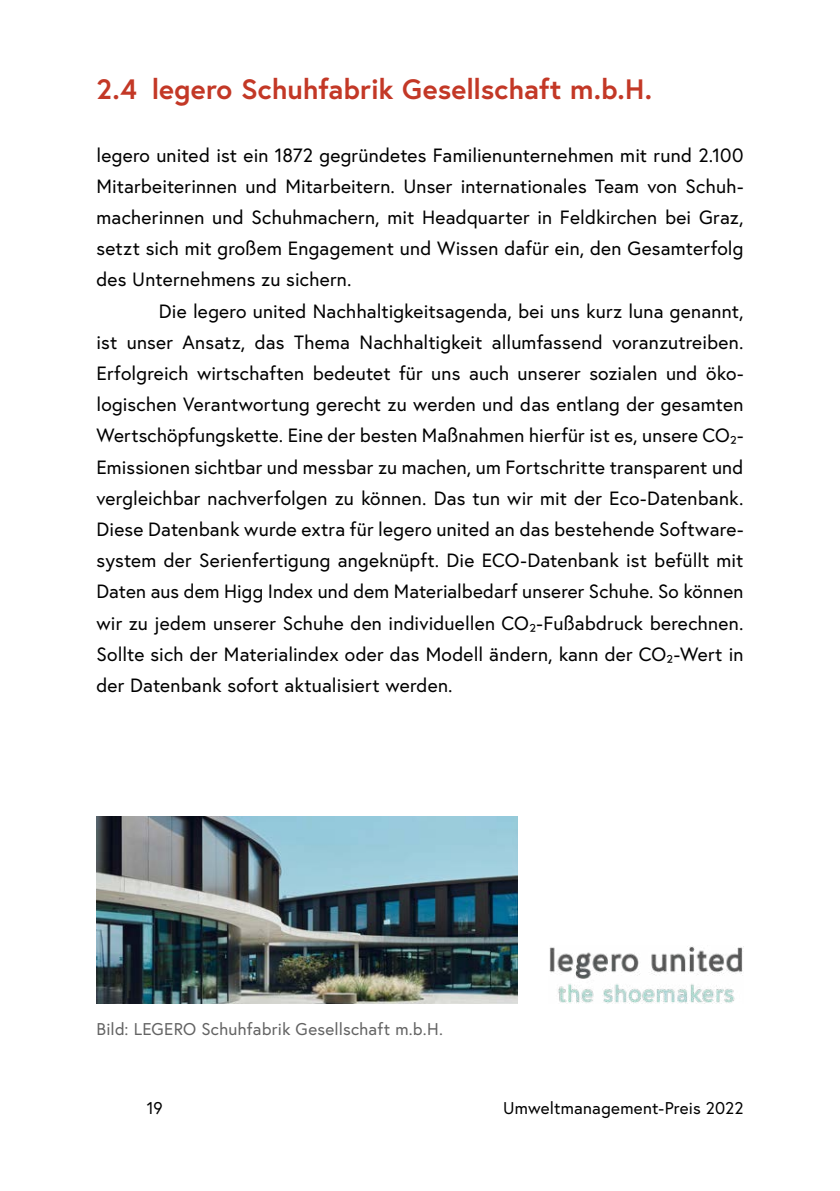
<style>
.page{position:relative;width:840px;height:1191px;background:#fff}
.page>*{position:absolute;margin:0;border:0;box-sizing:border-box;transform-origin:0 0}
.t1{font:700 28px "Europa Austria";color:#c33826}
.t2{font:19.2px/31.2px "Europa Austria";letter-spacing:.01em;color:#000;text-align:justify}
.t3{font:17px "Europa Austria";letter-spacing:.01em;color:#636363}
.t4{font:17px "Europa Austria";letter-spacing:.015em;color:#000}
</style>
<div class="page">
<img style="left:96px;top:816px;width:421px;height:187px">
<img style="left:549px;top:946px;width:194px;height:57px">
<h1 class="t1" style="left:96px;top:70px;width:557px">2.4 legero Schuhfabrik Gesellschaft m.b.H.</h1>
<p class="t2" style="left:96px;top:139px;width:648px">legero united ist ein 1872 gegründetes Familienunternehmen mit rund 2.100<br>Mitarbeiterinnen und Mitarbeitern. Unser internationales Team von Schuh&shy;macherinnen und Schuhmachern, mit Headquarter in Feldkirchen bei Graz, setzt sich mit großem Engagement und Wissen dafür ein, den Gesamterfolg des Unternehmens zu sichern.</p>
<p class="t2" style="left:96px;top:295px;width:648px;text-indent:62px">Die legero united Nachhaltigkeitsagenda, bei uns kurz luna genannt, ist unser Ansatz, das Thema Nachhaltigkeit allumfassend voranzutreiben.<br>Erfolgreich wirtschaften bedeutet für uns auch unserer sozialen und öko&shy;logischen Verantwortung gerecht zu werden und das entlang der gesamten Wertschöpfungskette. Eine der besten Maßnahmen hierfür ist es, unsere CO₂- Emissionen sichtbar und messbar zu machen, um Fortschritte transparent und vergleichbar nachverfolgen zu können. Das tun wir mit der Eco-Datenbank.<br>Diese Datenbank wurde extra für legero united an das bestehende Software&shy;system der Serienfertigung angeknüpft. Die ECO-Datenbank ist befüllt mit Daten aus dem Higg Index und dem Materialbedarf unserer Schuhe. So können wir zu jedem unserer Schuhe den individuellen CO₂-Fußabdruck berechnen.<br>Sollte sich der Materialindex oder das Modell ändern, kann der CO₂-Wert in der Datenbank sofort aktualisiert werden.</p>
<p class="t3" style="left:96px;top:1018px;width:348px">Bild: LEGERO Schuhfabrik Gesellschaft m.b.H.</p>
<p class="t4" style="left:147px;top:1096px;width:17px">19</p>
<p class="t4" style="left:503px;top:1096px;width:242px">Umweltmanagement-Preis 2022</p>
</div>
